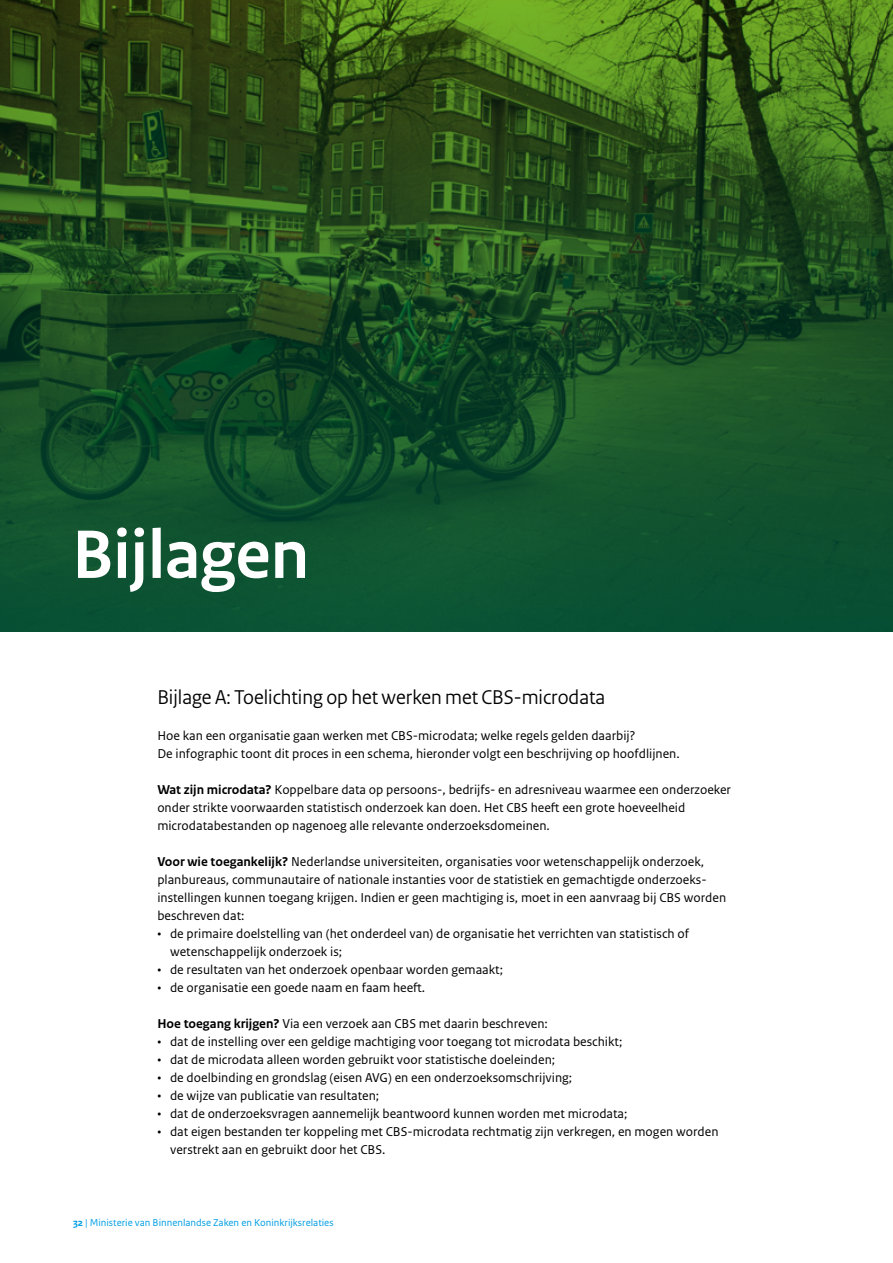
<style>
.page{position:relative;width:893px;height:1263px;background:#fff}
.page>*{position:absolute;margin:0;border:0;box-sizing:border-box;transform-origin:0 0}
.Hoofdstuktitel{font:700 72px "Rijksoverheid Sans Heading";color:#fff}
._04_RO_Paragraafkop{font:21px "Rijksoverheid Sans Heading";color:#000}
._10_RO_Broodtekst_Sa{font:13.5px/18px "Rijksoverheid Sans Text";color:#000}
._11_RO_Opsomming_San{font:13.5px/18px "Rijksoverheid Sans Text";color:#000}
.t1{font:10.5px "Rijksoverheid Sans Text";color:#009ee3}
.s1{font-weight:700}
</style>
<div class="page">
<svg style="left:0;top:0;width:893px;height:631px;background:#205223"></svg>
<p class="Hoofdstuktitel" style="left:72px;top:514px;width:238px">Bijlagen</p>
<p class="_04_RO_Paragraafkop" style="left:157px;top:685px;width:449px">Bijlage A: Toelichting op het werken met CBS-microdata</p>
<p class="_10_RO_Broodtekst_Sa" style="left:157px;top:727px;width:480px">Hoe kan een organisatie gaan werken met CBS-microdata; welke regels gelden daarbij?</p>
<p class="_10_RO_Broodtekst_Sa" style="left:157px;top:745px;width:524px">De infographic toont dit proces in een schema, hieronder volgt een beschrijving op hoofdlijnen.</p>
<p class="_10_RO_Broodtekst_Sa" style="left:157px;top:781px;width:575px"><span class="s1">Wat zijn microdata?</span> Koppelbare data op persoons-, bedrijfs- en adresniveau waarmee een onderzoeker onder strikte voorwaarden statistisch onderzoek kan doen. Het CBS heeft een grote hoeveelheid microdatabestanden op nagenoeg alle relevante onderzoeksdomeinen.</p>
<p class="_10_RO_Broodtekst_Sa" style="left:157px;top:853px;width:570px"><span class="s1">Voor wie toegankelijk?</span> Nederlandse universiteiten, organisaties voor wetenschappelijk onderzoek, planbureaus, communautaire of nationale instanties voor de statistiek en gemachtigde onderzoeks&shy;instellingen kunnen toegang krijgen. Indien er geen machtiging is, moet in een aanvraag bij CBS worden beschreven dat:</p>
<p class="_11_RO_Opsomming_San" style="left:170px;top:925px;width:520px;text-indent:-13px">• de primaire doelstelling van (het onderdeel van) de organisatie het verrichten van statistisch of wetenschappelijk onderzoek is;</p>
<p class="_11_RO_Opsomming_San" style="left:157px;top:961px;width:347px">• de resultaten van het onderzoek openbaar worden gemaakt;</p>
<p class="_11_RO_Opsomming_San" style="left:157px;top:979px;width:269px">• de organisatie een goede naam en faam heeft.</p>
<p class="_10_RO_Broodtekst_Sa" style="left:157px;top:1015px;width:392px"><span class="s1">Hoe toegang krijgen?</span> Via een verzoek aan CBS met daarin beschreven:</p>
<p class="_11_RO_Opsomming_San" style="left:157px;top:1033px;width:467px">• dat de instelling over een geldige machtiging voor toegang tot microdata beschikt;</p>
<p class="_11_RO_Opsomming_San" style="left:157px;top:1051px;width:399px">• dat de microdata alleen worden gebruikt voor statistische doeleinden;</p>
<p class="_11_RO_Opsomming_San" style="left:157px;top:1069px;width:416px">• de doelbinding en grondslag (eisen AVG) en een onderzoeksomschrijving;</p>
<p class="_11_RO_Opsomming_San" style="left:157px;top:1087px;width:223px">• de wijze van publicatie van resultaten;</p>
<p class="_11_RO_Opsomming_San" style="left:157px;top:1105px;width:472px">• dat de onderzoeksvragen aannemelijk beantwoord kunnen worden met microdata;</p>
<p class="_11_RO_Opsomming_San" style="left:170px;top:1123px;width:550px;text-indent:-13px">• dat eigen bestanden ter koppeling met CBS-microdata rechtmatig zijn verkregen, en mogen worden verstrekt aan en gebruikt door het CBS.</p>
<p class="t1" style="left:73px;top:1216px;width:262px"><span class="s1">32</span> | Ministerie van Binnenlandse Zaken en Koninkrijksrelaties</p>
</div>
